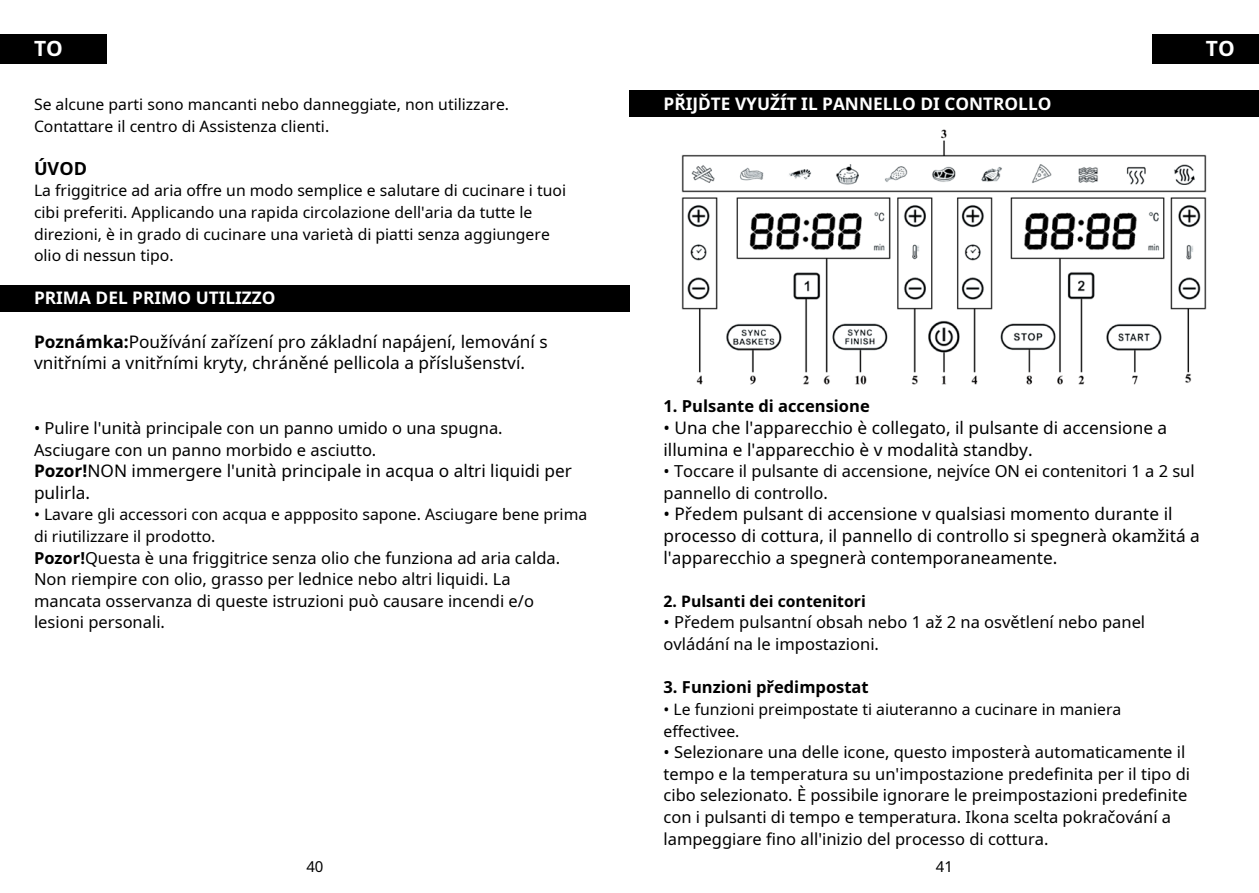
<style>
.page{position:relative;width:1259px;height:893px;background:#fff}
.page>*{position:absolute;margin:0;border:0;box-sizing:border-box;transform-origin:0 0}
.t1{font:700 21px "Noto Sans";color:#fff}
.t2{font:700 18px "Noto Sans";color:#000}
.t3{font:17.25px/21.6px "Noto Sans";color:#000}
.t4{font:700 17.25px "Noto Sans";color:#fff}
.t5{font:16.5px/21.6px "Noto Sans";color:#000}
.t6{font:700 16.5px "Noto Sans";color:#000}
.t7{font:15.75px/21.6px "Noto Sans";color:#000}
.t8{font:700 15.75px "Noto Sans";color:#000}
.t9{font:15px "Noto Sans";color:#000}
.s1{font-weight:700}
</style>
<div class="page">
<div style="left:1152px;top:34px;width:107px;height:30px;background:#000"></div>
<div style="left:0;top:34px;width:106px;height:30px;background:#000"></div>
<div style="left:629px;top:90px;width:630px;height:27px;background:#000"></div>
<img style="left:681px;top:129px;width:526px;height:256px">
<div style="left:0;top:285px;width:629px;height:26px;background:#000"></div>
<p class="t1" style="left:34px;top:34px;width:30px">TO</p>
<p class="t1" style="left:1206px;top:34px;width:30px">TO</p>
<p class="t7" style="left:34px;top:93px;width:477px">Se alcune parti sono mancanti nebo danneggiate, non utilizzare.<br>Contattare il centro di Assistenza clienti.</p>
<p class="t4" style="left:663px;top:92px;width:389px">PŘIJĎTE VYUŽÍT IL PANNELLO DI CONTROLLO</p>
<p class="t2" style="left:34px;top:156px;width:54px">ÚVOD</p>
<p class="t7" style="left:34px;top:180px;width:533px">La friggitrice ad aria offre un modo semplice e salutare di cucinare i tuoi cibi preferiti. Applicando una rapida circolazione dell'aria da tutte le direzioni, è in grado di cucinare una varietà di piatti senza aggiungere olio di nessun tipo.</p>
<p class="t4" style="left:34px;top:286px;width:243px">PRIMA DEL PRIMO UTILIZZO</p>
<p class="t3" style="left:34px;top:330px;width:515px"><span class="s1">Poznámka:</span>Používání zařízení pro základní napájení, lemování s vnitřními a vnitřními kryty, chráněné pellicola a příslušenství.</p>
<p class="t6" style="left:663px;top:395px;width:208px">1. Pulsante di accensione</p>
<p class="t3" style="left:663px;top:417px;width:505px">• Una che l'apparecchio è collegato, il pulsante di accensione a illumina e l'apparecchio è v modalità standby.</p>
<p class="t5" style="left:663px;top:460px;width:533px">• Toccare il pulsante di accensione, nejvíce ON ei contenitori 1 a 2 sul pannello di controllo.</p>
<p class="t3" style="left:663px;top:503px;width:538px">• Předem pulsant di accensione v qualsiasi momento durante il processo di cottura, il pannello di controllo si spegnerà okamžitá a l'apparecchio a spegnerà contemporaneamente.</p>
<p class="t5" style="left:34px;top:417px;width:470px">• Pulire l'unità principale con un panno umido o una spugna.<br>Asciugare con un panno morbido e asciutto.</p>
<p class="t3" style="left:34px;top:460px;width:539px"><span class="s1">Pozor!</span>NON immergere l'unità principale in acqua o altri liquidi per pulirla.</p>
<p class="t7" style="left:34px;top:504px;width:555px">• Lavare gli accessori con acqua e appposito sapone. Asciugare bene prima di riutilizzare il prodotto.</p>
<p class="t5" style="left:34px;top:546px;width:528px"><span class="s1">Pozor!</span>Questa è una friggitrice senza olio che funziona ad aria calda.<br>Non riempire con olio, grasso per lednice nebo altri liquidi. La mancata osservanza di queste istruzioni può causare incendi e/o lesioni personali.</p>
<p class="t8" style="left:663px;top:590px;width:204px">2. Pulsanti dei contenitori</p>
<p class="t5" style="left:663px;top:611px;width:483px">• Předem pulsantní obsah nebo 1 až 2 na osvětlení nebo panel ovládání na le impostazioni.</p>
<p class="t6" style="left:663px;top:676px;width:207px">3. Funzioni předimpostat</p>
<p class="t7" style="left:663px;top:698px;width:459px">• Le funzioni preimpostate ti aiuteranno a cucinare in maniera effectivee.</p>
<p class="t5" style="left:663px;top:741px;width:528px">• Selezionare una delle icone, questo imposterà automaticamente il tempo e la temperatura su un'impostazione predefinita per il tipo di cibo selezionato. È possibile ignorare le preimpostazioni predefinite con i pulsanti di tempo e temperatura. Ikona scelta pokračování a lampeggiare fino all'inizio del processo di cottura.</p>
<p class="t9" style="left:306px;top:856px;width:19px">40</p>
<p class="t9" style="left:936px;top:856px;width:19px">41</p>
</div>
